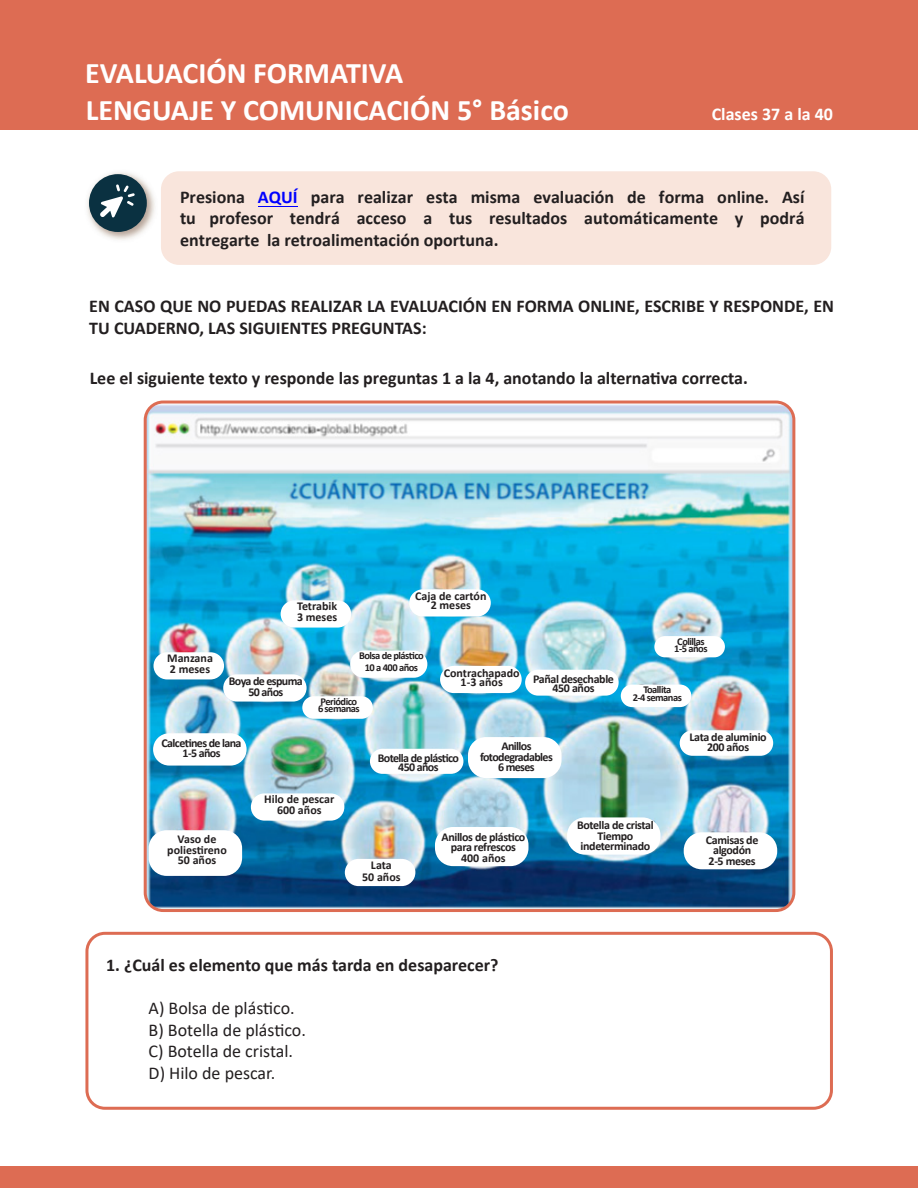
<style>
.page{position:relative;width:918px;height:1188px;background:#fff}
.page>*{position:absolute;margin:0;border:0;box-sizing:border-box;transform-origin:0 0}
.t1{font:700 30px "Calibri";color:#fff}
.t2{font:700 18px/21.6px "Calibri";color:#231f20}
.t3{font:18px "Calibri";color:#231f20}
.t4{font:700 18px "Calibri";color:#fff}
.t5{font:700 12px/10.5px "Calibri";letter-spacing:-.03em;color:#231f20;text-align:center}
.t6{font:700 12px "Calibri";letter-spacing:-.05em;color:#231f20}
.t7{font:700 12px "Calibri";color:#231f20}
.t8{font:700 10.5px "Calibri";letter-spacing:-.05em;color:#231f20}
.s1{color:#00f}
</style>
<div class="page">
<div style="left:0;top:0;width:918px;height:130px;background:#dd6c53"></div>
<div style="left:161px;top:171px;width:670px;height:94px;background:#f9e5dc;border-radius:18px"></div>
<img style="left:87px;top:172px;width:68px;height:68px">
<div style="left:89px;top:174px;width:58px;height:58px;background:#0a3141;border-radius:50%"></div>
<svg style="left:100px;top:184px;width:35px;height:34px"></svg>
<div style="left:85px;top:932px;width:748px;height:178px;border:3px solid #dd6c53;border-radius:18px"></div>
<div style="left:0;top:1167px;width:918px;height:21px;background:#dd6c53"></div>
<img style="left:146px;top:403px;width:648px;height:505px">
<div style="left:144px;top:401px;width:651px;height:511px;border:3px solid #dd6c53;border-radius:18px"></div>
<div style="left:154px;top:652px;width:70px;height:27px;background:#fff;border-radius:14px"></div>
<div style="left:281px;top:600px;width:70px;height:28px;background:#fff;border-radius:14px"></div>
<div style="left:302px;top:696px;width:71px;height:23px;background:#fff;border-radius:11px"></div>
<div style="left:621px;top:685px;width:70px;height:22px;background:#fff;border-radius:11px"></div>
<div style="left:654px;top:636px;width:71px;height:21px;background:#fff;border-radius:11px"></div>
<div style="left:350px;top:651px;width:77px;height:27px;background:#fff;border-radius:14px"></div>
<div style="left:345px;top:859px;width:70px;height:27px;background:#fff;border-radius:14px"></div>
<div style="left:440px;top:666px;width:82px;height:27px;background:#fff;border-radius:14px"></div>
<div style="left:409px;top:589px;width:82px;height:28px;background:#fff;border-radius:14px"></div>
<div style="left:223px;top:674px;width:84px;height:28px;background:#fff;border-radius:14px"></div>
<div style="left:251px;top:793px;width:93px;height:28px;background:#fff;border-radius:14px"></div>
<div style="left:149px;top:830px;width:93px;height:46px;background:#fff;border-radius:18px"></div>
<div style="left:153px;top:733px;width:94px;height:33px;background:#fff;border-radius:16px"></div>
<div style="left:370px;top:749px;width:93px;height:25px;background:#fff;border-radius:13px"></div>
<div style="left:468px;top:737px;width:94px;height:41px;background:#fff;border-radius:18px"></div>
<div style="left:435px;top:827px;width:93px;height:39px;background:#fff;border-radius:18px"></div>
<div style="left:567px;top:817px;width:94px;height:38px;background:#fff;border-radius:18px"></div>
<div style="left:525px;top:670px;width:94px;height:26px;background:#fff;border-radius:13px"></div>
<div style="left:684px;top:832px;width:93px;height:37px;background:#fff;border-radius:18px"></div>
<div style="left:680px;top:730px;width:93px;height:26px;background:#fff;border-radius:13px"></div>
<hr style="left:258px;top:206px;width:40px;height:1px;background:#00f">
<p class="t1" style="left:85px;top:52px;width:320px">EVALUACIÓN FORMATIVA</p>
<p class="t1" style="left:86px;top:89px;width:484px">LENGUAJE Y COMUNICACIÓN 5° Básico</p>
<p class="t4" style="left:712px;top:101px;width:123px">Clases 37 a la 40</p>
<p class="t2" style="left:180px;top:186px;width:626px;text-align:justify">Presiona <span class="s1">AQUÍ</span> para realizar esta misma evaluación de forma online. Así tu profesor tendrá acceso a tus resultados automáticamente y podrá entregarte la retroalimentación oportuna.</p>
<p class="t2" style="left:89px;top:295px;width:746px">EN CASO QUE NO PUEDAS REALIZAR LA EVALUACIÓN EN FORMA ONLINE, ESCRIBE Y RESPONDE, EN<br>TU CUADERNO, LAS SIGUIENTES PREGUNTAS:</p>
<p class="t2" style="left:90px;top:367px;width:660px">Lee el siguiente texto y responde las preguntas 1 a la 4, anotando la alternativa correcta.</p>
<p class="t7" style="left:167px;top:650px;width:47px">Manzana</p>
<p class="t5" style="left:170px;top:663px;width:42px">2 meses</p>
<p class="t7" style="left:297px;top:598px;width:42px">Tetrabik</p>
<p class="t5" style="left:297px;top:611px;width:42px">3 meses</p>
<p class="t7" style="left:415px;top:588px;width:73px">Caja de cartón</p>
<p class="t5" style="left:431px;top:600px;width:42px">2 meses</p>
<p class="t6" style="left:229px;top:673px;width:76px">Boya de espuma</p>
<p class="t5" style="left:248px;top:686px;width:36px">50 años</p>
<p class="t8" style="left:359px;top:648px;width:66px">Bolsa de plástico</p>
<p class="t8" style="left:365px;top:660px;width:55px">10 a 400 años</p>
<p class="t8" style="left:321px;top:694px;width:38px">Periódico</p>
<p class="t8" style="left:318px;top:702px;width:43px">6 semanas</p>
<p class="t7" style="left:444px;top:664px;width:77px">Contrachapado</p>
<p class="t5" style="left:461px;top:676px;width:44px">1-3 años</p>
<p class="t5" style="left:533px;top:674px;width:82px">Pañal desechable</p>
<p class="t5" style="left:553px;top:683px;width:44px">450 años</p>
<p class="t6" style="left:162px;top:734px;width:82px">Calcetines de lana</p>
<p class="t5" style="left:183px;top:748px;width:39px">1-5 años</p>
<p class="t7" style="left:264px;top:791px;width:72px">Hilo de pescar</p>
<p class="t5" style="left:277px;top:804px;width:46px">600 años</p>
<p class="t6" style="left:378px;top:750px;width:83px">Botella de plástico</p>
<p class="t5" style="left:398px;top:762px;width:42px">450 años</p>
<p class="t6" style="left:501px;top:738px;width:32px">Anillos</p>
<p class="t6" style="left:480px;top:748px;width:74px">fotodegradables</p>
<p class="t5" style="left:498px;top:762px;width:38px">6 meses</p>
<p class="t8" style="left:677px;top:634px;width:29px">Colillas</p>
<p class="t8" style="left:674px;top:641px;width:35px">1-5 años</p>
<p class="t8" style="left:643px;top:682px;width:29px">Toallita</p>
<p class="t8" style="left:633px;top:690px;width:51px">2-4 semanas</p>
<p class="t5" style="left:690px;top:732px;width:79px">Lata de aluminio</p>
<p class="t5" style="left:707px;top:742px;width:44px">200 años</p>
<p class="t5" style="left:178px;top:834px;width:40px">Vaso de</p>
<p class="t7" style="left:167px;top:842px;width:61px">poliestireno</p>
<p class="t5" style="left:178px;top:855px;width:40px">50 años</p>
<p class="t5" style="left:371px;top:859px;width:22px">Lata</p>
<p class="t5" style="left:362px;top:871px;width:40px">50 años</p>
<p class="t5" style="left:441px;top:831px;width:86px">Anillos de plástico para refrescos</p>
<p class="t5" style="left:461px;top:852px;width:46px">400 años</p>
<p class="t2" style="left:106px;top:954px;width:394px">1. ¿Cuál es elemento que más tarda en desaparecer?</p>
<p class="t3" style="left:149px;top:996px;width:148px">A) Bolsa de plástico.</p>
<p class="t3" style="left:149px;top:1017px;width:159px">B) Botella de plástico.</p>
<p class="t3" style="left:149px;top:1039px;width:146px">C) Botella de cristal.</p>
<p class="t3" style="left:149px;top:1061px;width:128px">D) Hilo de pescar.</p>
<p class="t5" style="left:577px;top:820px;width:78px">Botella de cristal</p>
<p class="t5" style="left:598px;top:830px;width:37px">Tiempo</p>
<p class="t5" style="left:581px;top:841px;width:71px">indeterminado</p>
<p class="t5" style="left:706px;top:834px;width:54px">Camisas de algodón</p>
<p class="t5" style="left:709px;top:855px;width:49px">2-5 meses</p>
</div>
